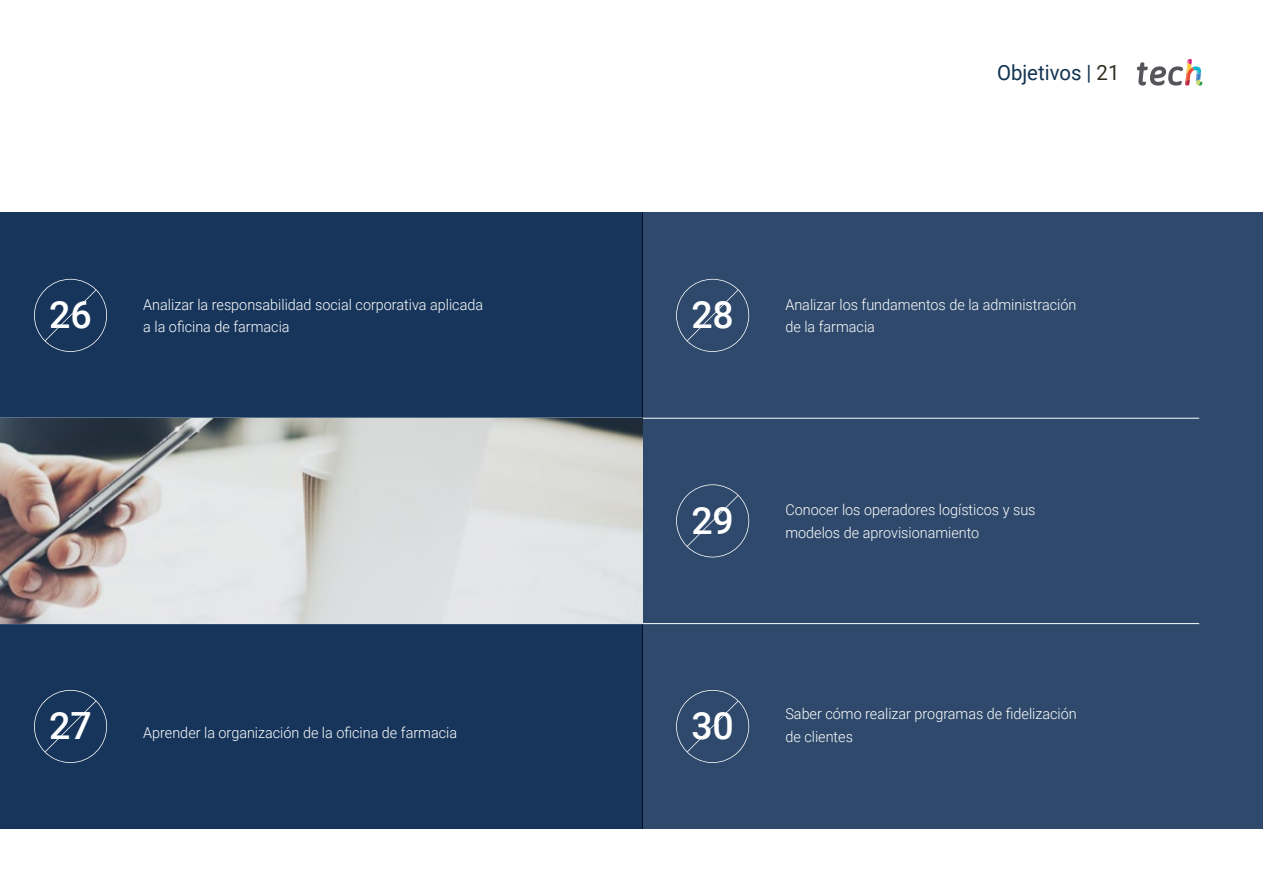
<style>
.page{position:relative;width:1263px;height:893px;background:#fff}
.page>*{position:absolute;margin:0;border:0;box-sizing:border-box;transform-origin:0 0}
.t1{font:500 37.5px "Roboto";color:#fff}
.t2{font:21px "Roboto";color:#123352}
.t3{font:300 15px/22.5px "Roboto";color:#fff;scale:.96 1}
.s1{color:#312e20}
</style>
<div class="page">
<div style="left:0;top:213px;width:642px;height:616px;background:#17355b"></div>
<div style="left:642px;top:213px;width:621px;height:616px;background:#2e496b"></div>
<svg style="left:676px;top:279px;width:73px;height:73px"></svg>
<svg style="left:676px;top:484px;width:73px;height:73px"></svg>
<svg style="left:34px;top:279px;width:73px;height:73px"></svg>
<svg style="left:676px;top:690px;width:73px;height:73px"></svg>
<hr style="left:0;top:418px;width:1199px;height:1px;background:#fff">
<hr style="left:0;top:623px;width:1199px;height:1px;background:#fff">
<img style="left:0;top:418px;width:642px;height:206px">
<svg style="left:34px;top:690px;width:73px;height:73px"></svg>
<svg style="left:1137px;top:59px;width:65px;height:27px"></svg>
<h1 class="t1" style="left:49px;top:288px;width:44px">26</h1>
<p class="t3" style="left:143px;top:293px;width:355px">Analizar la responsabilidad social corporativa aplicada a la oficina de farmacia</p>
<h2 class="t2" style="left:997px;top:57px;width:124px">Objetivos | <span class="s1">21</span></h2>
<h1 class="t1" style="left:691px;top:288px;width:44px">28</h1>
<p class="t3" style="left:785px;top:293px;width:305px">Analizar los fundamentos de la administración de la farmacia</p>
<h1 class="t1" style="left:691px;top:494px;width:44px">29</h1>
<p class="t3" style="left:785px;top:498px;width:262px">Conocer los operadores logísticos y sus modelos de aprovisionamiento</p>
<p class="t3" style="left:785px;top:702px;width:305px">Saber cómo realizar programas de fidelización</p>
<h1 class="t1" style="left:49px;top:699px;width:44px">27</h1>
<h1 class="t1" style="left:691px;top:699px;width:44px">30</h1>
<p class="t3" style="left:143px;top:720px;width:328px">Aprender la organización de la oficina de farmacia</p>
<p class="t3" style="left:785px;top:725px;width:72px">de clientes</p>
</div>
